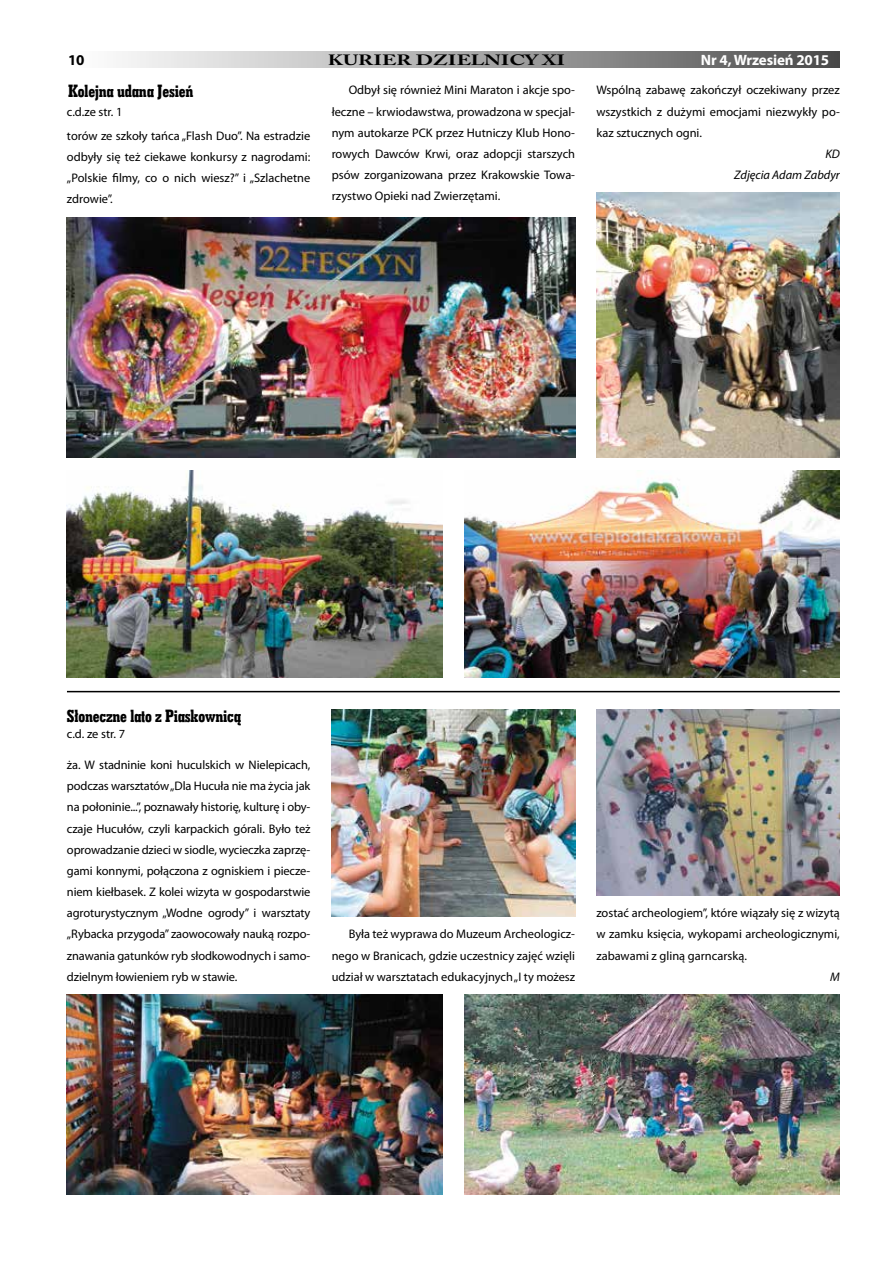
<style>
.page{position:relative;width:893px;height:1263px;background:#fff}
.page>*{position:absolute;margin:0;border:0;box-sizing:border-box;transform-origin:0 0}
.t1{font:18px "Geo Slab 703 X Bd Cn EU";letter-spacing:-.01em;color:#000}
.t2{font:700 15px "Myriad Pro";letter-spacing:-.01em;color:#fff}
.t3{font:700 15px "Myriad Pro";color:#000}
.t4{font:700 14.85px "Adobe Caslon Pro";color:#000;scale:1.4 1}
.t5{font:12.45px/21.1px "Myriad Pro";color:#000;text-align:justify}
.t6{font:italic 12.45px/21.1px "Myriad Pro";color:#000;text-align:right}
</style>
<div class="page">
<div style="left:67px;top:51px;width:773px;height:16px;background:linear-gradient(to right,#fff,#4f4f4f)"></div>
<img style="left:464px;top:471px;width:376px;height:207px">
<img style="left:67px;top:217px;width:508px;height:241px">
<img style="left:596px;top:193px;width:244px;height:265px">
<img style="left:67px;top:471px;width:376px;height:207px">
<img style="left:596px;top:709px;width:244px;height:186px">
<img style="left:332px;top:709px;width:243px;height:207px">
<img style="left:67px;top:995px;width:376px;height:200px">
<img style="left:464px;top:995px;width:376px;height:200px">
<hr style="left:67px;top:691px;width:773px;height:1px;background:#000">
<p class="t3" style="left:68px;top:51px;width:18px">10</p>
<p class="t4" style="left:328px;top:51px;width:171px">KURIER DZIELNICY XI</p>
<p class="t2" style="left:701px;top:51px;width:130px">Nr 4, Wrzesień 2015</p>
<h1 class="t1" style="left:68px;top:80px;width:127px">Kolejna udana Jesień</h1>
<p class="t5" style="left:67px;top:101px;width:57px">c.d.ze str. 1</p>
<p class="t5" style="left:67px;top:125px;width:245px">torów ze szkoły tańca „Flash Duo”. Na estradzie odbyły się też ciekawe konkursy z nagrodami: „Polskie filmy, co o nich wiesz?” i „Szlachetne zdrowie”.</p>
<p class="t5" style="left:332px;top:80px;width:245px;text-indent:17px">Odbył się również Mini Maraton i akcje spo&shy;łeczne – krwiodawstwa, prowadzona w specjal&shy;nym autokarze PCK przez Hutniczy Klub Hono&shy;rowych Dawców Krwi, oraz adopcji starszych psów zorganizowana przez Krakowskie Towa&shy;rzystwo Opieki nad Zwierzętami.</p>
<p class="t5" style="left:596px;top:80px;width:245px">Wspólną zabawę zakończył oczekiwany przez wszystkich z dużymi emocjami niezwykły po&shy;kaz sztucznych ogni.</p>
<p class="t6" style="left:734px;top:143px;width:107px">KD<br>Zdjęcia Adam Zabdyr</p>
<h1 class="t1" style="left:67px;top:704px;width:176px">Słoneczne lato z Piaskownicą</h1>
<p class="t5" style="left:67px;top:724px;width:60px">c.d. ze str. 7</p>
<p class="t5" style="left:67px;top:755px;width:245px">ża. W stadninie koni huculskich w Nielepicach, podczas warsztatów „Dla Hucuła nie ma życia jak na połoninie...”, poznawały historię, kulturę i oby&shy;czaje Hucułów, czyli karpackich górali. Było też oprowadzanie dzieci w siodle, wycieczka zaprzę&shy;gami konnymi, połączona z ogniskiem i piecze&shy;niem kiełbasek. Z kolei wizyta w gospodarstwie agroturystycznym „Wodne ogrody” i warsztaty „Rybacka przygoda” zaowocowały nauką rozpo&shy;znawania gatunków ryb słodkowodnych i samo&shy;dzielnym łowieniem ryb w stawie.</p>
<p class="t5" style="left:332px;top:924px;width:245px;text-indent:17px">Była też wyprawa do Muzeum Archeologicz&shy;nego w Branicach, gdzie uczestnicy zajęć wzięli udział w warsztatach edukacyjnych „I ty możesz</p>
<p class="t5" style="left:596px;top:903px;width:245px">zostać archeologiem”, które wiązały się z wizytą w zamku księcia, wykopami archeologicznymi, zabawami z gliną garncarską.</p>
<p class="t6" style="left:830px;top:966px;width:11px">M</p>
</div>
